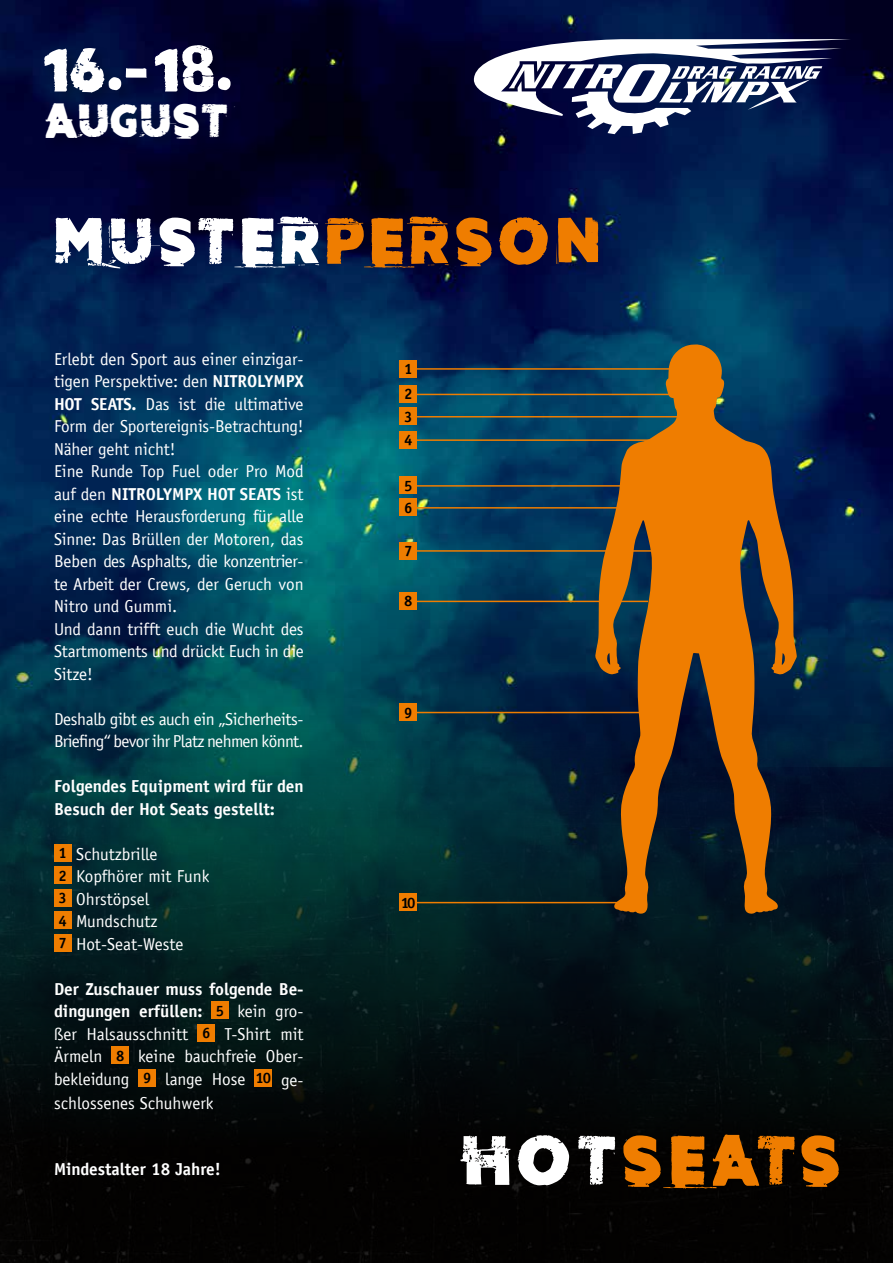
<style>
.page{position:relative;width:893px;height:1263px;background:#fff}
.page>*{position:absolute;margin:0;border:0;box-sizing:border-box;transform-origin:0 0}
.t1{font:71.4px "Cutthecrap";letter-spacing:.075em;color:#ef7d00}
.t2{font:67.5px "Cutthecrap";letter-spacing:.075em;color:#fff}
.t3{font:64.35px "Cutthecrap";color:#fff}
.t4{font:48.45px "Cutthecrap";letter-spacing:.025em;color:#fff}
.t5{font:17.25px/22.5px "Officina Sans LT";letter-spacing:-.01em;color:#fff}
.t6{font:700 17.25px/22.5px "Officina Sans LT";color:#fff}
.t7{font:17.25px/22.5px "Officina Sans LT";letter-spacing:-.035em;color:#fff}
.t8{font:700 15px/25.5px "Officina Sans LT";color:#000}
.s1{color:#ef7d00}
.s2{font-weight:700}
.s3{font-weight:700;font-size:15px;color:#000}
.s4{color:#fff}
</style>
<div class="page">
<img style="left:0;top:0;width:893px;height:459px">
<svg style="left:0;top:459px;width:893px;height:195px;background:#013f5d"></svg>
<div style="left:41px;top:42px;width:205px;height:66px;background:#000;opacity:.25"></div>
<svg style="left:182px;top:45px;width:32px;height:47px"></svg>
<div style="left:43px;top:100px;width:203px;height:55px;background:#000;opacity:.25"></div>
<img style="left:0;top:654px;width:893px;height:609px">
<svg style="left:474px;top:39px;width:377px;height:95px"></svg>
<svg style="left:595px;top:343px;width:202px;height:571px;background:#724f23"></svg>
<hr style="left:408px;top:368px;width:266px;height:2px;background:#ef7d00">
<hr style="left:408px;top:394px;width:266px;height:1px;background:#ef7d00">
<hr style="left:408px;top:416px;width:283px;height:1px;background:#ef7d00">
<hr style="left:408px;top:902px;width:221px;height:1px;background:#ef7d00">
<hr style="left:408px;top:439px;width:306px;height:2px;background:#ef7d00">
<hr style="left:408px;top:485px;width:240px;height:2px;background:#ef7d00">
<hr style="left:408px;top:507px;width:240px;height:2px;background:#ef7d00">
<hr style="left:408px;top:601px;width:240px;height:1px;background:#ef7d00">
<hr style="left:408px;top:550px;width:266px;height:2px;background:#ef7d00">
<hr style="left:408px;top:712px;width:240px;height:1px;background:#ef7d00">
<div style="left:400px;top:360px;width:17px;height:17px;background:#ef7d00"></div>
<div style="left:400px;top:386px;width:17px;height:17px;background:#ef7d00"></div>
<div style="left:400px;top:408px;width:17px;height:17px;background:#ef7d00"></div>
<div style="left:400px;top:894px;width:17px;height:17px;background:#ef7d00"></div>
<div style="left:400px;top:431px;width:17px;height:17px;background:#ef7d00"></div>
<div style="left:400px;top:477px;width:17px;height:17px;background:#ef7d00"></div>
<div style="left:400px;top:499px;width:17px;height:17px;background:#ef7d00"></div>
<div style="left:400px;top:592px;width:17px;height:17px;background:#ef7d00"></div>
<div style="left:400px;top:542px;width:17px;height:17px;background:#ef7d00"></div>
<div style="left:400px;top:704px;width:17px;height:17px;background:#ef7d00"></div>
<div style="left:54px;top:844px;width:17px;height:17px;background:#ef7d00"></div>
<div style="left:54px;top:867px;width:17px;height:17px;background:#ef7d00"></div>
<div style="left:54px;top:889px;width:17px;height:17px;background:#ef7d00"></div>
<div style="left:54px;top:912px;width:17px;height:17px;background:#ef7d00"></div>
<div style="left:54px;top:934px;width:17px;height:17px;background:#ef7d00"></div>
<div style="left:212px;top:1002px;width:17px;height:17px;background:#ef7d00"></div>
<div style="left:198px;top:1024px;width:17px;height:17px;background:#ef7d00"></div>
<div style="left:112px;top:1047px;width:17px;height:17px;background:#ef7d00"></div>
<div style="left:139px;top:1069px;width:17px;height:17px;background:#ef7d00"></div>
<div style="left:255px;top:1069px;width:17px;height:17px;background:#ef7d00"></div>
<h3 class="t3" style="left:43px;top:33px;width:190px">16.- 1 .</h3>
<h3 class="t4" style="left:46px;top:93px;width:183px">AUGUST</h3>
<h2 class="t2" style="left:54px;top:203px;width:547px">MUSTER<span class="s1">PERSON</span></h2>
<p class="t5" style="left:54px;top:348px;width:251px">Erlebt den Sport aus einer einzigar&shy;tigen Perspektive: den <span class="s2">NITROLYMPX<br>HOT SEATS.</span> Das ist die ultimative<br>Form der Sportereignis-Betrachtung!<br>Näher geht nicht!<br>Eine Runde Top Fuel oder Pro Mod auf den <span class="s2">NITROLYMPX HOT SEATS</span> ist eine echte Herausforderung für alle<br>Sinne: Das Brüllen der Motoren, das<br>Beben des Asphalts, die konzentrier&shy;te Arbeit der Crews, der Geruch von<br>Nitro und Gummi.<br>Und dann trifft euch die Wucht des<br>Startmoments und drückt Euch in die<br>Sitze!</p>
<p class="t7" style="left:54px;top:708px;width:251px">Deshalb gibt es auch ein „Sicherheits-<br>Briefing“ bevor ihr Platz nehmen könnt.</p>
<p class="t6" style="left:54px;top:775px;width:251px">Folgendes Equipment wird für den<br>Besuch der Hot Seats gestellt:</p>
<p class="t5" style="left:58px;top:843px;width:153px"><span class="s3">1</span> Schutzbrille<br><span class="s3">2</span> Kopfhörer mit Funk<br><span class="s3">3</span> Ohrstöpsel<br><span class="s3">4</span> Mundschutz<br><span class="s3">7</span> Hot-Seat-Weste</p>
<p class="t5" style="left:54px;top:977px;width:251px;text-align:justify"><span class="s2">Der Zuschauer muss folgende Be&shy;dingungen erfüllen:</span> <span class="s3">5</span> kein gro&shy;ßer Halsausschnitt <span class="s3">6</span> T-Shirt mit Ärmeln <span class="s3">8</span> keine bauchfreie Ober&shy;bekleidung <span class="s3">9</span> lange Hose <span class="s3">10</span> ge&shy;schlossenes Schuhwerk</p>
<p class="t6" style="left:54px;top:1157px;width:168px">Mindestalter 18 Jahre!</p>
<p class="t8" style="left:404px;top:356px;width:10px">1<br>2</p>
<p class="t8" style="left:404px;top:404px;width:10px">3</p>
<p class="t8" style="left:404px;top:427px;width:10px">4</p>
<p class="t8" style="left:404px;top:475px;width:10px;line-height:21.9px">5<br>6</p>
<p class="t8" style="left:404px;top:538px;width:10px">7</p>
<p class="t8" style="left:404px;top:588px;width:10px">8</p>
<p class="t8" style="left:404px;top:699px;width:10px">9</p>
<p class="t8" style="left:401px;top:890px;width:16px">10</p>
<h1 class="t1" style="left:463px;top:1119px;width:379px"><span class="s4">HOT</span>SEATS</h1>
</div>
